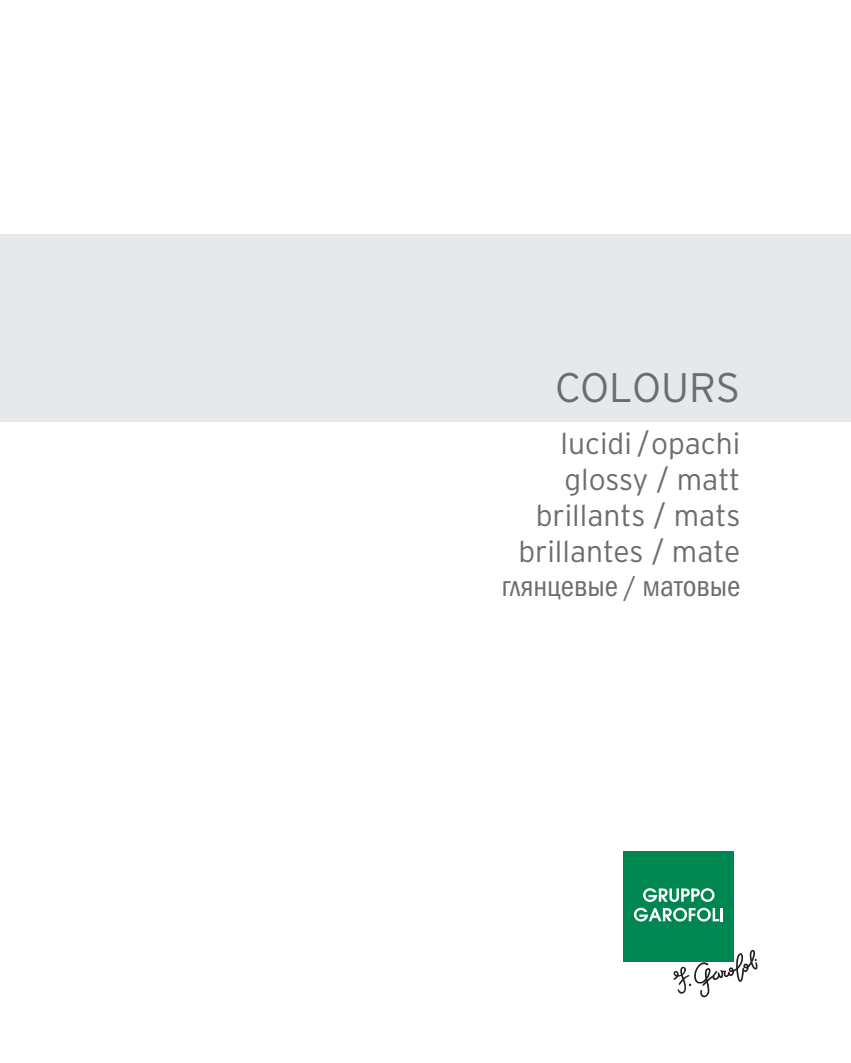
<style>
.page{position:relative;width:851px;height:1063px;background:#fff}
.page>*{position:absolute;margin:0;border:0;box-sizing:border-box;transform-origin:0 0}
.t1{font:300 41.25px "Interstate";color:#6c6d70}
.t2{font:300 30px/36px "Interstate";color:#6c6d70;text-align:right}
.t3{font:30px "Franklin Got URWTCY Boo Con";color:#6c6d70}
</style>
<div class="page">
<div style="left:0;top:234px;width:850px;height:188px;background:#e7e8e9"></div>
<div style="left:623px;top:851px;width:110px;height:110px;background:#008751"></div>
<svg style="left:643px;top:888px;width:71px;height:14px"></svg>
<svg style="left:633px;top:908px;width:89px;height:14px"></svg>
<svg style="left:672px;top:949px;width:85px;height:49px"></svg>
<h1 class="t1" style="left:555px;top:364px;width:187px">COLOURS</h1>
<p class="t2" style="left:518px;top:426px;width:223px">lucidi /opachi glossy / matt brillants / mats brillantes / mate</p>
<p class="t3" style="left:501px;top:568px;width:240px">глянцевые / матовые</p>
</div>
